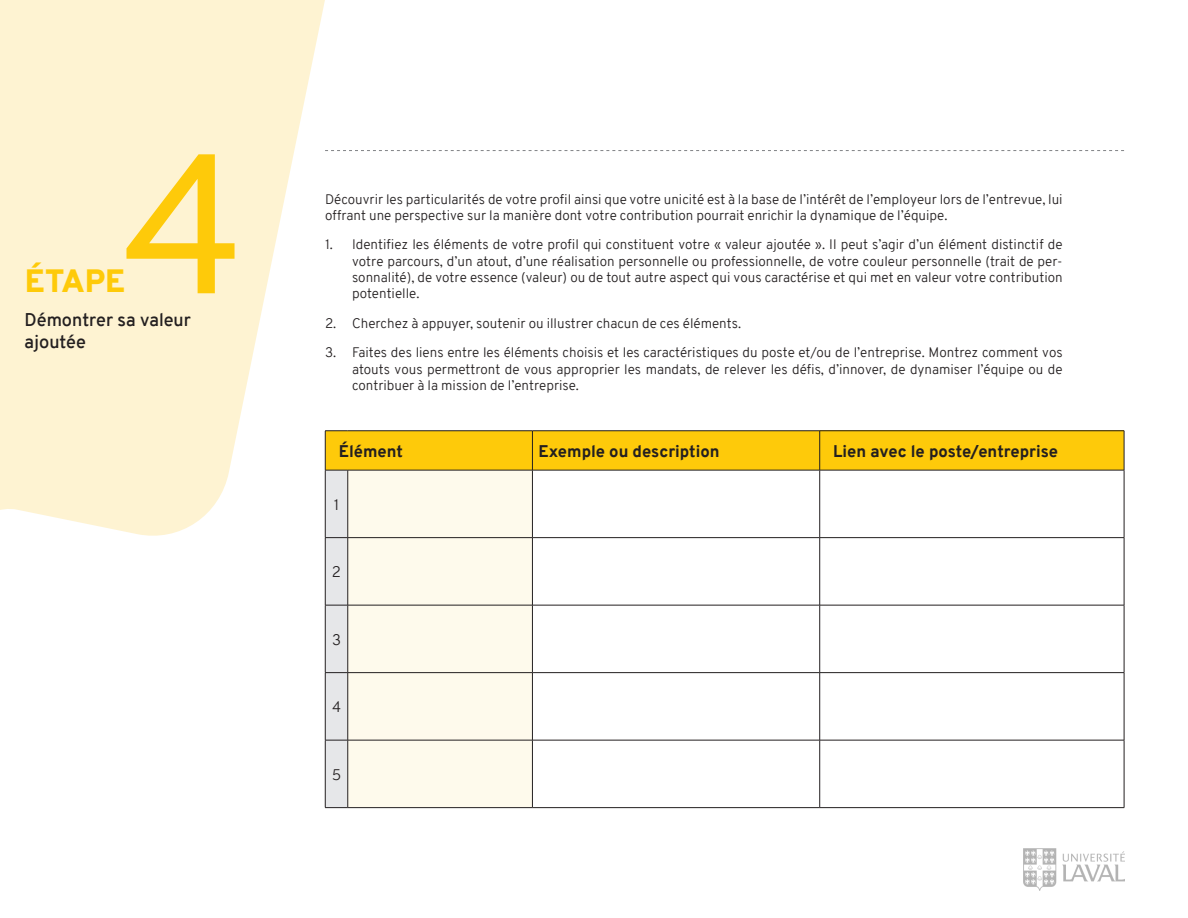
<style>
.page{position:relative;width:1188px;height:918px;background:#fff}
.page>*{position:absolute;margin:0;border:0;box-sizing:border-box;transform-origin:0 0}
.t1{font:198.45px "Overpass";color:#feca0a}
.t2{font:900 31.5px "Overpass";letter-spacing:.005em;color:#feca0a}
.t3{font:600 18px/21.6px "Overpass";color:#231f20}
.t4{font:800 16.5px "Overpass";color:#231f20}
.t5{font:300 15px "Overpass";color:#231f20}
.t6{font:300 13.5px/16.2px "Overpass";color:#231f20;text-align:justify}
</style>
<div class="page">
<div style="left:820px;top:431px;width:304px;height:39px;background:#feca0a"></div>
<hr style="left:820px;top:431px;width:304px;height:1px;background:#231f20">
<hr style="left:1124px;top:431px;width:1px;height:39px;background:#231f20">
<hr style="left:820px;top:470px;width:304px;height:1px;background:#231f20">
<hr style="left:1124px;top:470px;width:1px;height:67px;background:#231f20">
<hr style="left:820px;top:537px;width:304px;height:1px;background:#231f20">
<hr style="left:1124px;top:538px;width:1px;height:67px;background:#231f20">
<hr style="left:820px;top:605px;width:304px;height:1px;background:#231f20">
<hr style="left:1124px;top:605px;width:1px;height:67px;background:#231f20">
<hr style="left:820px;top:672px;width:304px;height:1px;background:#231f20">
<hr style="left:1124px;top:673px;width:1px;height:67px;background:#231f20">
<hr style="left:820px;top:740px;width:304px;height:1px;background:#231f20">
<hr style="left:1124px;top:740px;width:1px;height:67px;background:#231f20">
<svg style="left:325px;top:431px;width:495px;height:377px"></svg>
<hr style="left:348px;top:807px;width:184px;height:1px;background:#231f20">
<hr style="left:532px;top:807px;width:288px;height:1px;background:#231f20">
<hr style="left:820px;top:807px;width:304px;height:1px;background:#231f20">
<svg style="left:0;top:0;width:332px;height:562px;fill:#fef3d2"></svg>
<svg style="left:325px;top:150px;width:799px;height:1px"></svg>
<img style="left:1024px;top:849px;width:100px;height:41px">
<p class="t1" style="left:122px;top:83px;width:125px">4</p>
<p class="t2" style="left:25px;top:259px;width:102px">ÉTAPE</p>
<p class="t3" style="left:25px;top:309px;width:168px">Démontrer sa valeur ajoutée</p>
<p class="t6" style="left:325px;top:191px;width:739px">Découvrir les particularités de votre profil ainsi que votre unicité est à la base de l’intérêt de l’employeur lors de l’entrevue, lui offrant une perspective sur la manière dont votre contribution pourrait enrichir la dynamique de l’équipe.</p>
<p class="t6" style="left:352px;top:237px;width:712px;text-indent:-27px">1. Identifiez les éléments de votre profil qui constituent votre « valeur ajoutée ». Il peut s’agir d’un élément distinctif de votre parcours, d’un atout, d’une réalisation personnelle ou professionnelle, de votre couleur personnelle (trait de per&shy;sonnalité), de votre essence (valeur) ou de tout autre aspect qui vous caractérise et qui met en valeur votre contribution potentielle.</p>
<p class="t6" style="left:325px;top:315px;width:418px">2. Cherchez à appuyer, soutenir ou illustrer chacun de ces éléments.</p>
<p class="t6" style="left:352px;top:345px;width:712px;text-indent:-27px">3. Faites des liens entre les éléments choisis et les caractéristiques du poste et/ou de l’entreprise. Montrez comment vos atouts vous permettront de vous approprier les mandats, de relever les défis, d’innover, de dynamiser l’équipe ou de contribuer à la mission de l’entreprise.</p>
<p class="t4" style="left:339px;top:439px;width:66px">Élément</p>
<p class="t4" style="left:538px;top:439px;width:183px">Exemple ou description</p>
<p class="t4" style="left:833px;top:439px;width:226px">Lien avec le poste/entreprise</p>
<p class="t5" style="left:334px;top:494px;width:7px">1</p>
<p class="t5" style="left:332px;top:561px;width:11px">2</p>
<p class="t5" style="left:332px;top:629px;width:10px">3</p>
<p class="t5" style="left:332px;top:696px;width:10px">4</p>
<p class="t5" style="left:332px;top:764px;width:11px">5</p>
</div>
